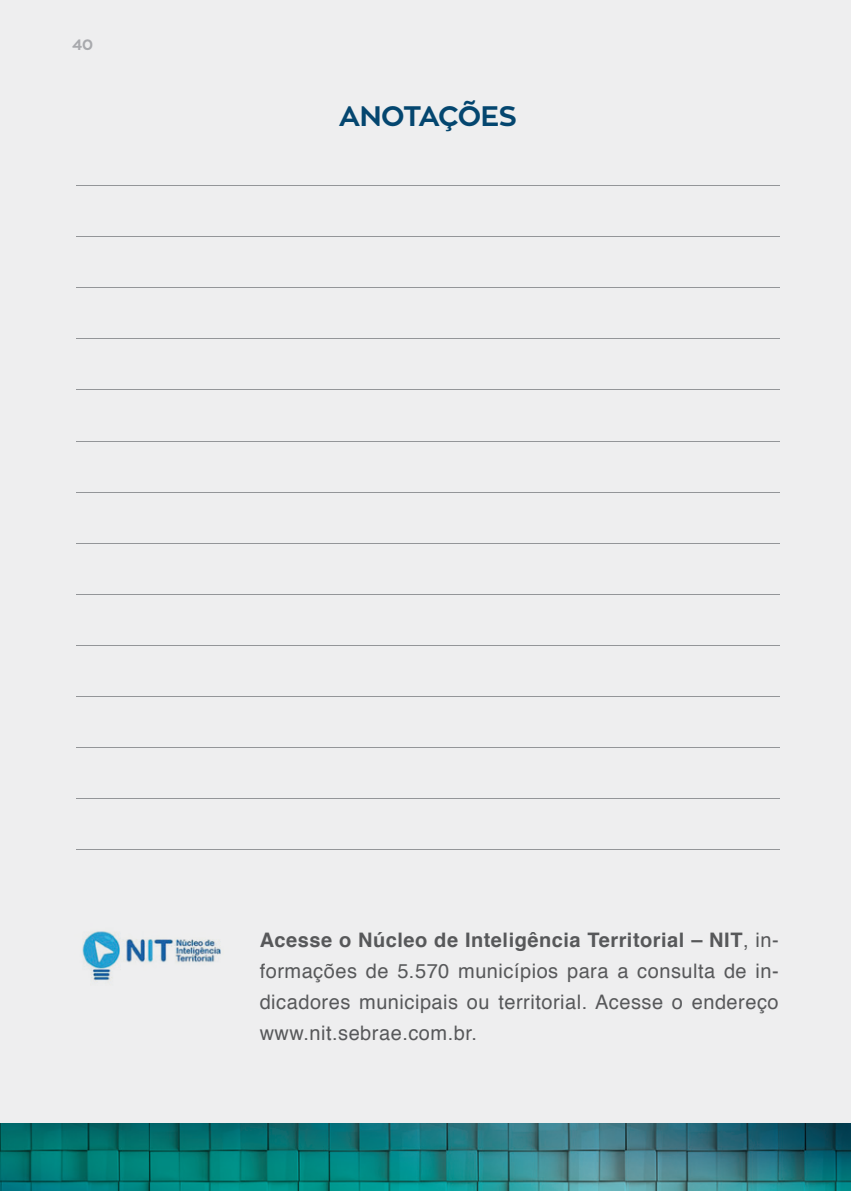
<style>
.page{position:relative;width:851px;height:1191px;background:#fff}
.page>*{position:absolute;margin:0;border:0;box-sizing:border-box;transform-origin:0 0}
.t1{font:700 28px "Zona Pro";letter-spacing:-.03em;color:#04466f}
.t2{font:20px/31px "Helvetica";letter-spacing:.025em;color:#57585a;text-align:justify}
.t3{font:700 15px "Zona Pro";color:#a8a9ad}
.s1{font-weight:700}
</style>
<div class="page">
<div style="left:0;top:0;width:850px;height:1191px;background:#eeeeef"></div>
<img style="left:0;top:1123px;width:850px;height:68px">
<hr style="left:76px;top:492px;width:703px;height:1px;background:#939598">
<hr style="left:76px;top:287px;width:703px;height:1px;background:#939598">
<hr style="left:76px;top:236px;width:703px;height:1px;background:#939598">
<hr style="left:76px;top:185px;width:703px;height:1px;background:#939598">
<hr style="left:76px;top:747px;width:703px;height:1px;background:#939598">
<hr style="left:76px;top:543px;width:703px;height:1px;background:#939598">
<hr style="left:76px;top:338px;width:703px;height:1px;background:#939598">
<hr style="left:76px;top:798px;width:703px;height:1px;background:#939598">
<hr style="left:76px;top:594px;width:703px;height:1px;background:#939598">
<hr style="left:76px;top:389px;width:703px;height:1px;background:#939598">
<hr style="left:76px;top:849px;width:703px;height:1px;background:#939598">
<hr style="left:76px;top:645px;width:703px;height:1px;background:#939598">
<hr style="left:76px;top:440px;width:703px;height:1px;background:#939598">
<hr style="left:76px;top:696px;width:703px;height:1px;background:#939598">
<img style="left:82px;top:931px;width:139px;height:51px">
<p class="t3" style="left:72px;top:35px;width:23px">40</p>
<h1 class="t1" style="left:339px;top:97px;width:179px">ANOTAÇÕES</h1>
<p class="t2" style="left:259px;top:925px;width:520px"><span class="s1">Acesse o Núcleo de Inteligência Territorial – NIT</span>, in&shy;formações de 5.570 municípios para a consulta de in&shy;dicadores municipais ou territorial. Acesse o endereço www.nit.sebrae.com.br.</p>
</div>
